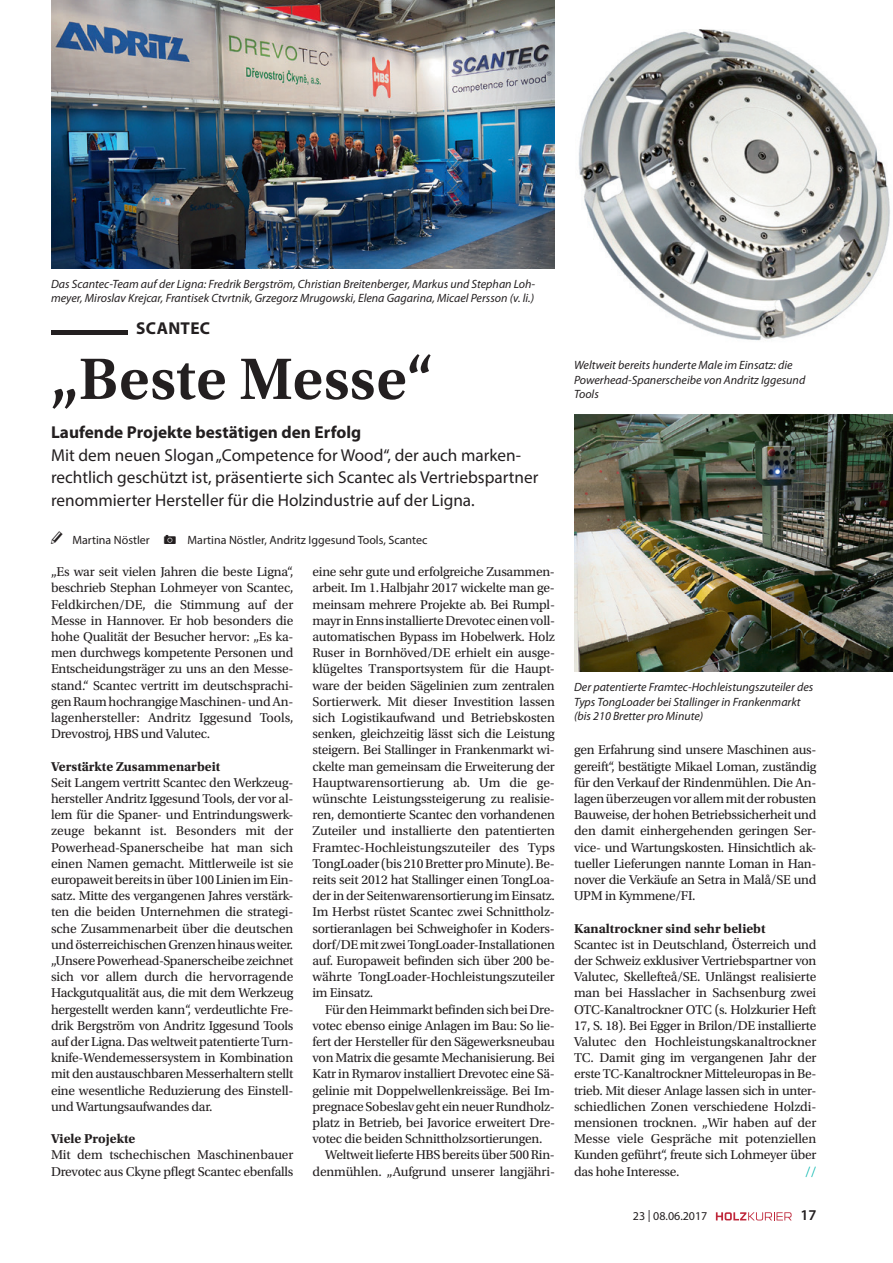
<style>
.page{position:relative;width:893px;height:1263px;background:#fff}
.page>*{position:absolute;margin:0;border:0;box-sizing:border-box;transform-origin:0 0}
.t1{font:600 61.5px "Utopia Std";color:#231f20}
.t2{font:17.25px/22.5px "Myriad Pro";color:#231f20}
.t3{font:700 17.25px "Myriad Pro";color:#231f20}
.t4{font:600 15px "Myriad Pro";color:#231f20}
.t5{font:13.5px/16.2px "Utopia Std";letter-spacing:-.02em;color:#231f20;text-align:justify}
.t6{font:700 13.5px "Utopia Std";color:#231f20}
.t7{font:13.5px "Utopia Std";color:#00b5ac}
.t8{font:italic 12px/14.4px "Myriad Pro";color:#231f20}
.t9{font:12px "Myriad Pro";color:#231f20}
</style>
<div class="page">
<img style="left:51px;top:0;width:504px;height:268px">
<img style="left:578px;top:29px;width:312px;height:312px">
<img style="left:574px;top:414px;width:319px;height:258px">
<svg style="left:716px;top:1212px;width:76px;height:8px"></svg>
<p class="t8" style="left:51px;top:277px;width:486px">Das Scantec-Team auf der Ligna: Fredrik Bergström, Christian Breitenberger, Markus und Stephan Loh&shy;meyer, Miroslav Krejcar, Frantisek Ctvrtnik, Grzegorz Mrugowski, Elena Gagarina, Micael Persson (v. li.)</p>
<p class="t3" style="left:136px;top:317px;width:75px">SCANTEC</p>
<h1 class="t1" style="left:51px;top:344px;width:384px">„Beste Messe“</h1>
<p class="t3" style="left:51px;top:421px;width:312px">Laufende Projekte bestätigen den Erfolg</p>
<p class="t2" style="left:51px;top:444px;width:489px">Mit dem neuen Slogan „Competence for Wood“, der auch marken&shy;rechtlich geschützt ist, präsentierte sich Scantec als Vertriebspartner renommierter Hersteller für die Holzindustrie auf der Ligna.</p>
<p class="t9" style="left:72px;top:533px;width:79px">Martina Nöstler</p>
<p class="t9" style="left:188px;top:533px;width:241px">Martina Nöstler, Andritz Iggesund Tools, Scantec</p>
<p class="t5" style="left:51px;top:564px;width:244px">„Es war seit vielen Jahren die beste Ligna“, beschrieb Stephan Lohmeyer von Scantec, Feldkirchen/DE, die Stimmung auf der Messe in Hannover. Er hob besonders die hohe Qualität der Besucher hervor: „Es ka&shy;men durchwegs kompetente Personen und Entscheidungsträger zu uns an den Messe&shy;stand.“ Scantec vertritt im deutschsprachi&shy;gen Raum hochrangige Maschinen- und An&shy;lagenhersteller: Andritz Iggesund Tools, Drevostroj, HBS und Valutec.</p>
<p class="t6" style="left:51px;top:758px;width:171px">Verstärkte Zusammenarbeit</p>
<p class="t5" style="left:51px;top:774px;width:244px">Seit Langem vertritt Scantec den Werkzeug&shy;hersteller Andritz Iggesund Tools, der vor al&shy;lem für die Spaner- und Entrindungswerk&shy;zeuge bekannt ist. Besonders mit der Powerhead-Spanerscheibe hat man sich einen Namen gemacht. Mittlerweile ist sie europaweit bereits in über 100 Linien im Ein&shy;satz. Mitte des vergangenen Jahres verstärk&shy;ten die beiden Unternehmen die strategi&shy;sche Zusammenarbeit über die deutschen und österreichischen Grenzen hinaus weiter. „Unsere Powerhead-Spanerscheibe zeichnet sich vor allem durch die hervorragende Hackgutqualität aus, die mit dem Werkzeug hergestellt werden kann“, verdeutlichte Fre&shy;drik Bergström von Andritz Iggesund Tools auf der Ligna. Das weltweit patentierte Turn&shy;knife-Wendemessersystem in Kombination mit den austauschbaren Messerhaltern stellt eine wesentliche Reduzierung des Einstell&shy;und Wartungsaufwandes dar.</p>
<p class="t6" style="left:51px;top:1131px;width:86px">Viele Projekte</p>
<p class="t5" style="left:51px;top:1147px;width:244px">Mit dem tschechischen Maschinenbauer<br>Drevotec aus Ckyne pflegt Scantec ebenfalls</p>
<p class="t5" style="left:313px;top:564px;width:244px">eine sehr gute und erfolgreiche Zusammen&shy;arbeit. Im 1.Halbjahr 2017 wickelte man ge&shy;meinsam mehrere Projekte ab. Bei Rumpl&shy;mayr in Enns installierte Drevotec einen voll&shy;automatischen Bypass im Hobelwerk. Holz Ruser in Bornhöved/DE erhielt ein ausge&shy;klügeltes Transportsystem für die Haupt&shy;ware der beiden Sägelinien zum zentralen Sortierwerk. Mit dieser Investition lassen sich Logistikaufwand und Betriebskosten senken, gleichzeitig lässt sich die Leistung steigern. Bei Stallinger in Frankenmarkt wi&shy;ckelte man gemeinsam die Erweiterung der Hauptwarensortierung ab. Um die ge&shy;wünschte Leistungssteigerung zu realisie&shy;ren, demontierte Scantec den vorhandenen Zuteiler und installierte den patentierten Framtec-Hochleistungszuteiler des Typs TongLoader (bis 210 Bretter pro Minute). Be&shy;reits seit 2012 hat Stallinger einen TongLoa&shy;der in der Seitenwarensortierung im Einsatz.<br>Im Herbst rüstet Scantec zwei Schnittholz&shy;sortieranlagen bei Schweighofer in Koders&shy;dorf/DE mit zwei TongLoader-Installationen auf. Europaweit befinden sich über 200 be&shy;währte TongLoader-Hochleistungszuteiler im Einsatz.</p>
<p class="t5" style="left:325px;top:1001px;width:231px">Für den Heimmarkt befinden sich bei Dre-</p>
<p class="t5" style="left:313px;top:1017px;width:244px">votec ebenso einige Anlagen im Bau: So lie-</p>
<p class="t5" style="left:313px;top:1034px;width:244px">fert der Hersteller für den Sägewerksneubau</p>
<p class="t5" style="left:313px;top:1050px;width:244px">von Matrix die gesamte Mechanisierung. Bei</p>
<p class="t5" style="left:313px;top:1066px;width:244px">Katr in Rymarov installiert Drevotec eine Sä-</p>
<p class="t5" style="left:313px;top:1082px;width:244px">gelinie mit Doppelwellenkreissäge. Bei Im-</p>
<p class="t5" style="left:313px;top:1098px;width:244px">pregnace Sobeslav geht ein neuer Rundholz-</p>
<p class="t5" style="left:313px;top:1115px;width:244px">platz in Betrieb, bei Javorice erweitert Dre-</p>
<p class="t5" style="left:313px;top:1131px;width:231px">votec die beiden Schnittholzsortierungen.</p>
<p class="t5" style="left:325px;top:1147px;width:231px">Weltweit lieferte HBS bereits über 500 Rin-</p>
<p class="t5" style="left:313px;top:1163px;width:244px">denmühlen. „Aufgrund unserer langjähri-</p>
<p class="t8" style="left:574px;top:358px;width:233px">Weltweit bereits hunderte Male im Einsatz: die<br>Powerhead-Spanerscheibe von Andritz Iggesund<br>Tools</p>
<p class="t8" style="left:574px;top:680px;width:241px">Der patentierte Framtec-Hochleistungszuteiler des<br>Typs TongLoader bei Stallinger in Frankenmarkt (bis 210 Bretter pro Minute)</p>
<p class="t5" style="left:574px;top:742px;width:244px">gen Erfahrung sind unsere Maschinen aus&shy;gereift“, bestätigte Mikael Loman, zuständig für den Verkauf der Rindenmühlen. Die An&shy;lagen überzeugen vor allem mit der robusten Bauweise, der hohen Betriebssicherheit und den damit einhergehenden geringen Ser&shy;vice- und Wartungskosten. Hinsichtlich ak&shy;tueller Lieferungen nannte Loman in Han&shy;nover die Verkäufe an Setra in Malå/SE und UPM in Kymmene/FI.</p>
<p class="t6" style="left:574px;top:920px;width:193px">Kanaltrockner sind sehr beliebt</p>
<p class="t5" style="left:574px;top:936px;width:244px">Scantec ist in Deutschland, Österreich und der Schweiz exklusiver Vertriebspartner von Valutec, Skellefteå/SE. Unlängst realisierte man bei Hasslacher in Sachsenburg zwei OTC-Kanaltrockner OTC (s. Holzkurier Heft 17, S. 18). Bei Egger in Brilon/DE installierte Valutec den Hochleistungskanaltrockner TC. Damit ging im vergangenen Jahr der erste TC-Kanaltrockner Mitteleuropas in Be&shy;trieb. Mit dieser Anlage lassen sich in unter&shy;schiedlichen Zonen verschiedene Holzdi&shy;mensionen trocknen. „Wir haben auf der Messe viele Gespräche mit potenziellen Kunden geführt“, freute sich Lohmeyer über das hohe Interesse.</p>
<p class="t7" style="left:805px;top:1164px;width:13px">//</p>
<p class="t9" style="left:633px;top:1209px;width:76px">23 | 08.06.2017</p>
<p class="t4" style="left:800px;top:1206px;width:18px">17</p>
</div>
